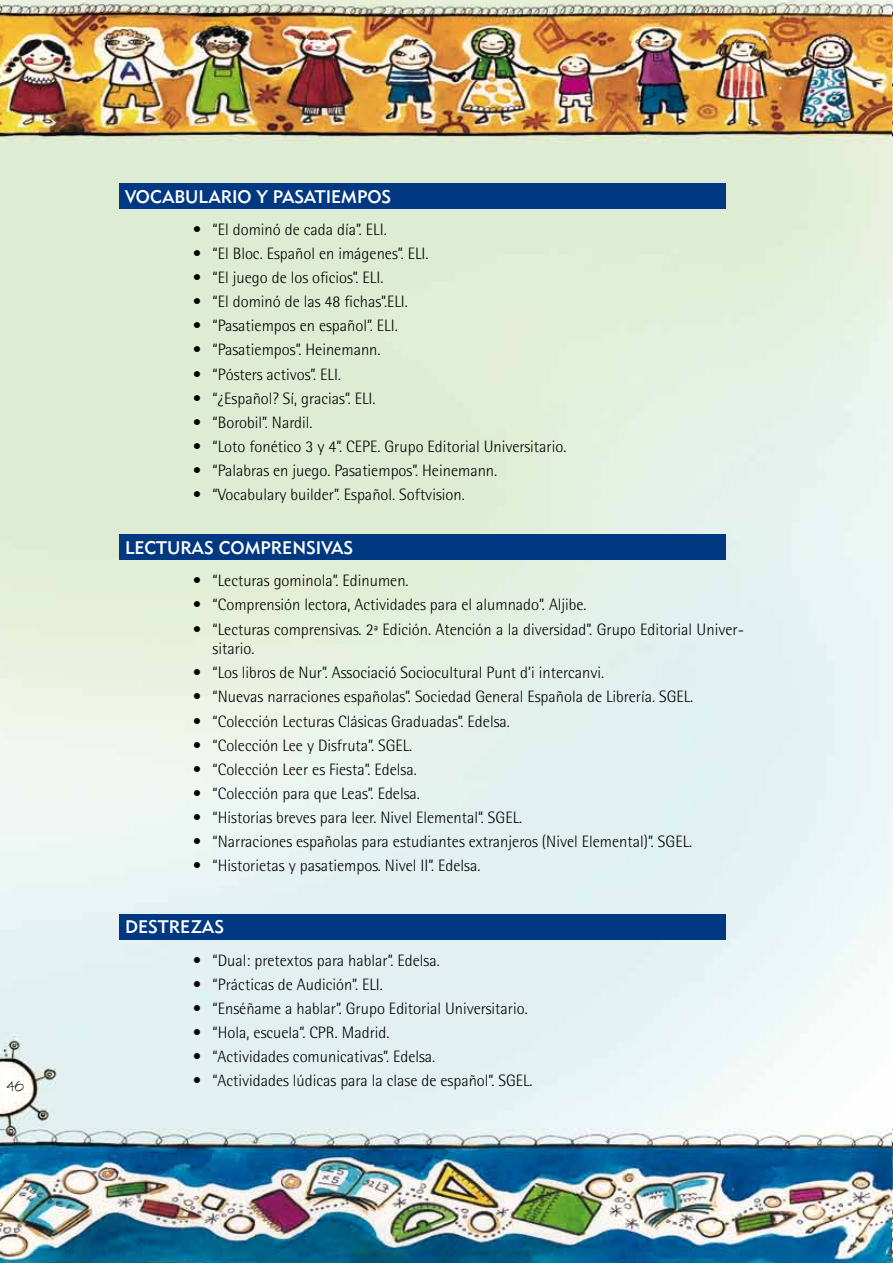
<style>
.page{position:relative;width:893px;height:1263px;background:#fff}
.page>*{position:absolute;margin:0;border:0;box-sizing:border-box;transform-origin:0 0}
.t1{font:18px "Geometric 415 BT Medium A";color:#fff}
.t2{font:300 16.5px/19.8px "Rotis Semi Sans";color:#000}
.t3{font:15px "Kemie Px";color:#000}
</style>
<div class="page">
<img style="left:0;top:0;width:893px;height:1263px">
<div style="left:119px;top:183px;width:607px;height:26px;background:#003882"></div>
<div style="left:119px;top:534px;width:607px;height:26px;background:#003882"></div>
<div style="left:119px;top:914px;width:607px;height:25px;background:#003882"></div>
<p class="t3" style="left:7px;top:1077px;width:19px">46</p>
<p class="t1" style="left:125px;top:185px;width:268px">VOCABULARIO Y PASATIEMPOS</p>
<p class="t2" style="left:193px;top:220px;width:195px">• “El dominó de cada día”. ELI.</p>
<p class="t2" style="left:193px;top:244px;width:237px">• “El Bloc. Español en imágenes”. ELI.</p>
<p class="t2" style="left:193px;top:268px;width:192px">• “El juego de los oficios”. ELI.</p>
<p class="t2" style="left:193px;top:292px;width:216px">• “El dominó de las 48 fichas”.ELI.</p>
<p class="t2" style="left:193px;top:316px;width:206px">• “Pasatiempos en español”. ELI.</p>
<p class="t2" style="left:193px;top:340px;width:189px">• “Pasatiempos”. Heinemann.</p>
<p class="t2" style="left:193px;top:364px;width:149px">• “Pósters activos”. ELI.</p>
<p class="t2" style="left:193px;top:388px;width:184px">• “¿Español? Sí, gracias”. ELI.</p>
<p class="t2" style="left:193px;top:412px;width:121px">• “Borobil”. Nardil.</p>
<p class="t2" style="left:193px;top:436px;width:375px">• “Loto fonético 3 y 4”. CEPE. Grupo Editorial Universitario.</p>
<p class="t2" style="left:193px;top:460px;width:306px">• “Palabras en juego. Pasatiempos”. Heinemann.</p>
<p class="t2" style="left:193px;top:484px;width:273px">• “Vocabulary builder”. Español. Softvision.</p>
<p class="t1" style="left:125px;top:536px;width:230px">LECTURAS COMPRENSIVAS</p>
<p class="t2" style="left:193px;top:571px;width:217px">• “Lecturas gominola”. Edinumen.</p>
<p class="t2" style="left:193px;top:595px;width:395px">• “Comprensión lectora, Actividades para el alumnado”. Aljibe.</p>
<p class="t2" style="left:213px;top:619px;width:533px;text-indent:-19px">• “Lecturas comprensivas. 2ª Edición. Atención a la diversidad”. Grupo Editorial Univer&shy;sitario.</p>
<p class="t2" style="left:193px;top:663px;width:413px">• “Los libros de Nur”. Associació Sociocultural Punt d’i intercanvi.</p>
<p class="t2" style="left:193px;top:687px;width:502px">• “Nuevas narraciones españolas”. Sociedad General Española de Librería. SGEL.</p>
<p class="t2" style="left:193px;top:711px;width:318px">• “Colección Lecturas Clásicas Graduadas”. Edelsa.</p>
<p class="t2" style="left:193px;top:735px;width:221px">• “Colección Lee y Disfruta”. SGEL.</p>
<p class="t2" style="left:193px;top:759px;width:225px">• “Colección Leer es Fiesta”. Edelsa.</p>
<p class="t2" style="left:193px;top:783px;width:228px">• “Colección para que Leas”. Edelsa.</p>
<p class="t2" style="left:193px;top:807px;width:331px">• “Historias breves para leer. Nivel Elemental”. SGEL.</p>
<p class="t2" style="left:193px;top:831px;width:501px">• “Narraciones españolas para estudiantes extranjeros (Nivel Elemental)”. SGEL.</p>
<p class="t2" style="left:193px;top:855px;width:289px">• “Historietas y pasatiempos. Nivel II”. Edelsa.</p>
<p class="t1" style="left:125px;top:916px;width:101px">DESTREZAS</p>
<p class="t2" style="left:193px;top:950px;width:248px">• “Dual: pretextos para hablar”. Edelsa.</p>
<p class="t2" style="left:193px;top:974px;width:191px">• “Prácticas de Audición”. ELI.</p>
<p class="t2" style="left:193px;top:998px;width:336px">• “Enséñame a hablar”. Grupo Editorial Universitario.</p>
<p class="t2" style="left:193px;top:1023px;width:198px">• “Hola, escuela”. CPR. Madrid.</p>
<p class="t2" style="left:193px;top:1047px;width:244px">• “Actividades comunicativas”. Edelsa.</p>
<p class="t2" style="left:193px;top:1071px;width:341px">• “Actividades lúdicas para la clase de español”. SGEL.</p>
</div>
